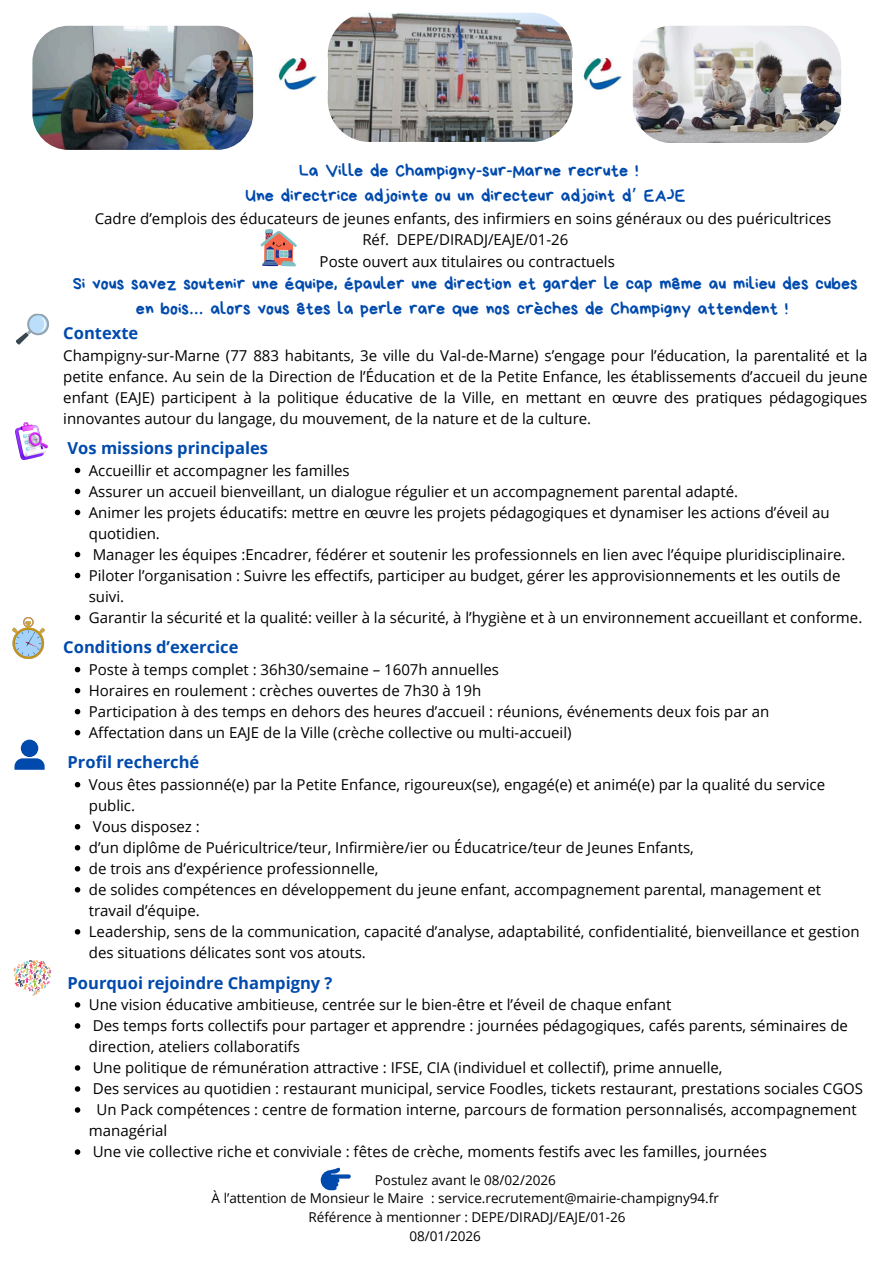
<style>
.page{position:relative;width:894px;height:1264px;background:#fff}
.page>*{position:absolute;margin:0;border:0;box-sizing:border-box;transform-origin:0 0}
.t1{font:18px/25px "Bryndan Write";color:#004aad;text-align:center}
.t2{font:700 16.5px "Open Sans";color:#004aad}
.t3{font:15px/21px "Open Sans";color:#000}
.t4{font:13.5px "Open Sans";color:#000}
.s1{font-family:"Noto Sans Gurmukhi"}
</style>
<div class="page">
<img style="left:327px;top:13px;width:245px;height:129px;border-radius:42px">
<img style="left:278px;top:59px;width:39px;height:30px">
<svg style="left:75px;top:467px;width:5px;height:6px"></svg>
<svg style="left:75px;top:488px;width:5px;height:6px"></svg>
<svg style="left:75px;top:509px;width:5px;height:6px"></svg>
<svg style="left:75px;top:551px;width:5px;height:6px"></svg>
<svg style="left:75px;top:573px;width:5px;height:5px"></svg>
<svg style="left:75px;top:615px;width:5px;height:5px"></svg>
<svg style="left:75px;top:667px;width:5px;height:5px"></svg>
<svg style="left:75px;top:688px;width:5px;height:5px"></svg>
<svg style="left:75px;top:709px;width:5px;height:5px"></svg>
<svg style="left:75px;top:730px;width:5px;height:5px"></svg>
<svg style="left:75px;top:782px;width:5px;height:5px"></svg>
<svg style="left:75px;top:824px;width:5px;height:5px"></svg>
<svg style="left:75px;top:845px;width:5px;height:5px"></svg>
<svg style="left:75px;top:866px;width:5px;height:5px"></svg>
<svg style="left:75px;top:887px;width:5px;height:5px"></svg>
<svg style="left:75px;top:929px;width:5px;height:5px"></svg>
<svg style="left:75px;top:1002px;width:5px;height:5px"></svg>
<svg style="left:75px;top:1023px;width:5px;height:5px"></svg>
<svg style="left:75px;top:1065px;width:5px;height:5px"></svg>
<svg style="left:75px;top:1086px;width:5px;height:5px"></svg>
<svg style="left:75px;top:1107px;width:5px;height:5px"></svg>
<svg style="left:75px;top:1149px;width:5px;height:5px"></svg>
<img style="left:583px;top:59px;width:39px;height:30px">
<img style="left:32px;top:26px;width:221px;height:124px">
<img style="left:632px;top:26px;width:208px;height:117px;border-radius:38px">
<svg style="left:15px;top:313px;width:34px;height:32px"></svg>
<img style="left:13px;top:617px;width:31px;height:41px">
<svg style="left:14px;top:739px;width:31px;height:30px"></svg>
<svg style="left:13px;top:959px;width:38px;height:37px"></svg>
<svg style="left:320px;top:1167px;width:30px;height:23px"></svg>
<img style="left:15px;top:422px;width:33px;height:38px">
<svg style="left:260px;top:229px;width:37px;height:37px"></svg>
<p class="t1" style="left:245px;top:158px;width:441px">La Ville de Champigny-sur-Marne recrute !<br>Une directrice adjointe ou un directeur adjoint d<span class="s1">’</span> EAJE</p>
<p class="t3" style="left:95px;top:208px;width:738px;text-align:center">Cadre d’emplois des éducateurs de jeunes enfants, des infirmiers en soins généraux ou des puéricultrices<br>Réf. DEPE/DIRADJ/EAJE/01-26<br>Poste ouvert aux titulaires ou contractuels</p>
<p class="t1" style="left:73px;top:271px;width:786px">Si vous savez soutenir une équipe, épauler une direction et garder le cap même au milieu des cubes en bois<span class="s1">…</span> alors vous êtes la perle rare que nos crèches de Champigny attendent !</p>
<p class="t2" style="left:63px;top:321px;width:76px">Contexte</p>
<p class="t3" style="left:63px;top:344px;width:805px;text-align:justify">Champigny-sur-Marne (77 883 habitants, 3e ville du Val-de-Marne) s’engage pour l’éducation, la parentalité et la petite enfance. Au sein de la Direction de l’Éducation et de la Petite Enfance, les établissements d’accueil du jeune enfant (EAJE) participent à la politique éducative de la Ville, en mettant en œuvre des pratiques pédagogiques innovantes autour du langage, du mouvement, de la nature et de la culture.</p>
<p class="t2" style="left:68px;top:436px;width:202px">Vos missions principales</p>
<p class="t3" style="left:89px;top:459px;width:774px">Accueillir et accompagner les familles<br>Assurer un accueil bienveillant, un dialogue régulier et un accompagnement parental adapté.<br>Animer les projets éducatifs: mettre en œuvre les projets pédagogiques et dynamiser les actions d’éveil au quotidien.<br>Manager les équipes :Encadrer, fédérer et soutenir les professionnels en lien avec l’équipe pluridisciplinaire.<br>Piloter l’organisation : Suivre les effectifs, participer au budget, gérer les approvisionnements et les outils de suivi.<br>Garantir la sécurité et la qualité: veiller à la sécurité, à l’hygiène et à un environnement accueillant et conforme.</p>
<p class="t2" style="left:63px;top:635px;width:177px">Conditions d’exercice</p>
<p class="t3" style="left:89px;top:658px;width:682px">Poste à temps complet : 36h30/semaine – 1607h annuelles<br>Horaires en roulement : crèches ouvertes de 7h30 à 19h<br>Participation à des temps en dehors des heures d’accueil : réunions, événements deux fois par an Affectation dans un EAJE de la Ville (crèche collective ou multi-accueil)</p>
<p class="t2" style="left:68px;top:750px;width:133px">Profil recherché</p>
<p class="t3" style="left:89px;top:773px;width:772px">Vous êtes passionné(e) par la Petite Enfance, rigoureux(se), engagé(e) et animé(e) par la qualité du service public.<br>Vous disposez :<br>d’un diplôme de Puéricultrice/teur, Infirmière/ier ou Éducatrice/teur de Jeunes Enfants,<br>de trois ans d’expérience professionnelle,<br>de solides compétences en développement du jeune enfant, accompagnement parental, management et travail d’équipe.<br>Leadership, sens de la communication, capacité d’analyse, adaptabilité, confidentialité, bienveillance et gestion des situations délicates sont vos atouts.</p>
<p class="t2" style="left:68px;top:971px;width:266px">Pourquoi rejoindre Champigny ?</p>
<p class="t3" style="left:89px;top:993px;width:584px">Une vision éducative ambitieuse, centrée sur le bien-être et l’éveil de chaque enfant</p>
<p class="t3" style="left:93px;top:1014px;width:756px">Des temps forts collectifs pour partager et apprendre : journées pédagogiques, cafés parents, séminaires de</p>
<p class="t3" style="left:89px;top:1035px;width:212px">direction, ateliers collaboratifs</p>
<p class="t3" style="left:93px;top:1056px;width:631px">Une politique de rémunération attractive : IFSE, CIA (individuel et collectif), prime annuelle,</p>
<p class="t3" style="left:93px;top:1077px;width:771px">Des services au quotidien : restaurant municipal, service Foodles, tickets restaurant, prestations sociales CGOS</p>
<p class="t3" style="left:97px;top:1098px;width:761px">Un Pack compétences : centre de formation interne, parcours de formation personnalisés, accompagnement</p>
<p class="t3" style="left:89px;top:1119px;width:80px">managérial</p>
<p class="t3" style="left:93px;top:1140px;width:675px">Une vie collective riche et conviviale : fêtes de crèche, moments festifs avec les familles, journées</p>
<p class="t4" style="left:374px;top:1170px;width:182px">Postulez avant le 08/02/2026</p>
<p class="t4" style="left:211px;top:1188px;width:508px">À l’attention de Monsieur le Maire : service.recrutement@mairie-champigny94.fr</p>
<p class="t4" style="left:308px;top:1207px;width:319px">Référence à mentionner : DEPE/DIRADJ/EAJE/01-26</p>
<p class="t4" style="left:409px;top:1226px;width:73px">08/01/2026</p>
</div>
